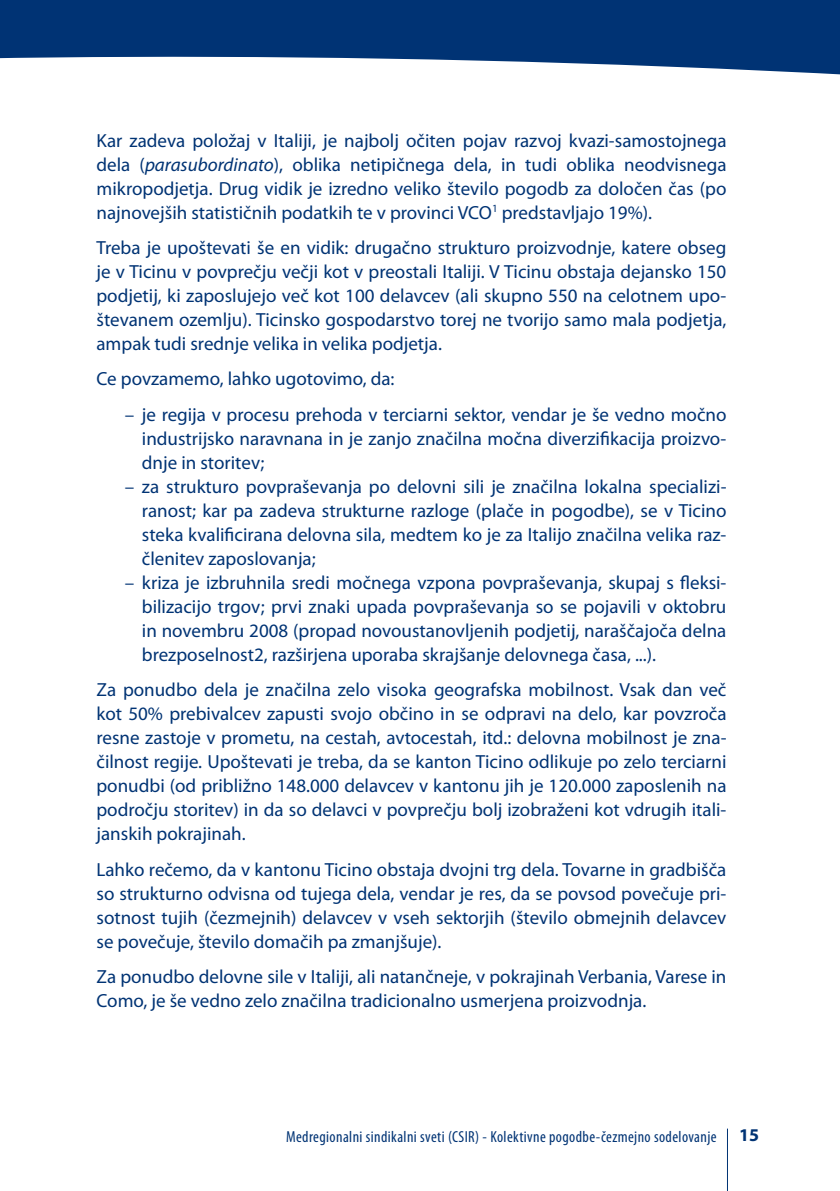
<style>
.page{position:relative;width:840px;height:1191px;background:#fff}
.page>*{position:absolute;margin:0;border:0;box-sizing:border-box;transform-origin:0 0}
.t1{font:19px/24px "Myriad Pro";color:#003374;text-align:justify}
.t2{font:700 18px "Myriad Pro";color:#003374}
.t3{font:condensed 16px "Myriad Pro";letter-spacing:.025em;color:#003374}
.s1{font-style:italic}
</style>
<div class="page">
<hr style="left:726px;top:1128px;width:1px;height:63px;background:#003374">
<svg style="left:0;top:0;width:839px;height:75px;fill:#003374"></svg>
<p class="t1" style="left:96px;top:128px;width:631px">Kar zadeva položaj v Italiji, je najbolj očiten pojav razvoj kvazi-samostojnega dela (<span class="s1">parasubordinato</span>), oblika netipičnega dela, in tudi oblika neodvisnega mikropodjetja. Drug vidik je izredno veliko število pogodb za določen čas (po najnovejših statističnih podatkih te v provinci VCO<sup>1</sup> predstavljajo 19%).</p>
<p class="t1" style="left:96px;top:235px;width:631px">Treba je upoštevati še en vidik: drugačno strukturo proizvodnje, katere obseg je v Ticinu v povprečju večji kot v preostali Italiji. V Ticinu obstaja dejansko 150 podjetij, ki zaposlujejo več kot 100 delavcev (ali skupno 550 na celotnem upo&shy;števanem ozemlju). Ticinsko gospodarstvo torej ne tvorijo samo mala podjetja, ampak tudi srednje velika in velika podjetja.</p>
<p class="t1" style="left:96px;top:367px;width:299px">Ce povzamemo, lahko ugotovimo, da:</p>
<p class="t1" style="left:142px;top:402px;width:586px;text-indent:-17px">– je regija v procesu prehoda v terciarni sektor, vendar je še vedno močno industrijsko naravnana in je zanjo značilna močna diverzifikacija proizvo&shy;dnje in storitev;</p>
<p class="t1" style="left:142px;top:474px;width:585px;text-indent:-17px">– za strukturo povpraševanja po delovni sili je značilna lokalna specializi&shy;ranost; kar pa zadeva strukturne razloge (plače in pogodbe), se v Ticino steka kvalificirana delovna sila, medtem ko je za Italijo značilna velika raz&shy;členitev zaposlovanja;</p>
<p class="t1" style="left:142px;top:570px;width:585px;text-indent:-17px">– kriza je izbruhnila sredi močnega vzpona povpraševanja, skupaj s fleksi&shy;bilizacijo trgov; prvi znaki upada povpraševanja so se pojavili v oktobru in novembru 2008 (propad novoustanovljenih podjetij, naraščajoča delna brezposelnost2, razširjena uporaba skrajšanje delovnega časa, ...).</p>
<p class="t1" style="left:96px;top:677px;width:631px">Za ponudbo dela je značilna zelo visoka geografska mobilnost. Vsak dan več kot 50% prebivalcev zapusti svojo občino in se odpravi na delo, kar povzroča resne zastoje v prometu, na cestah, avtocestah, itd.: delovna mobilnost je zna&shy;čilnost regije. Upoštevati je treba, da se kanton Ticino odlikuje po zelo terciarni ponudbi (od približno 148.000 delavcev v kantonu jih je 120.000 zaposlenih na področju storitev) in da so delavci v povprečju bolj izobraženi kot vdrugih itali&shy;janskih pokrajinah.</p>
<p class="t1" style="left:96px;top:857px;width:631px">Lahko rečemo, da v kantonu Ticino obstaja dvojni trg dela. Tovarne in gradbišča so strukturno odvisna od tujega dela, vendar je res, da se povsod povečuje pri&shy;sotnost tujih (čezmejnih) delavcev v vseh sektorjih (število obmejnih delavcev se povečuje, število domačih pa zmanjšuje).</p>
<p class="t1" style="left:96px;top:964px;width:631px">Za ponudbo delovne sile v Italiji, ali natančneje, v pokrajinah Verbania, Varese in<br>Como, je še vedno zelo značilna tradicionalno usmerjena proizvodnja.</p>
<p class="t3" style="left:286px;top:1126px;width:432px">Medregionalni sindikalni sveti (CSIR) - Kolektivne pogodbe-čezmejno sodelovanje</p>
<p class="t2" style="left:738px;top:1123px;width:21px">15</p>
</div>
